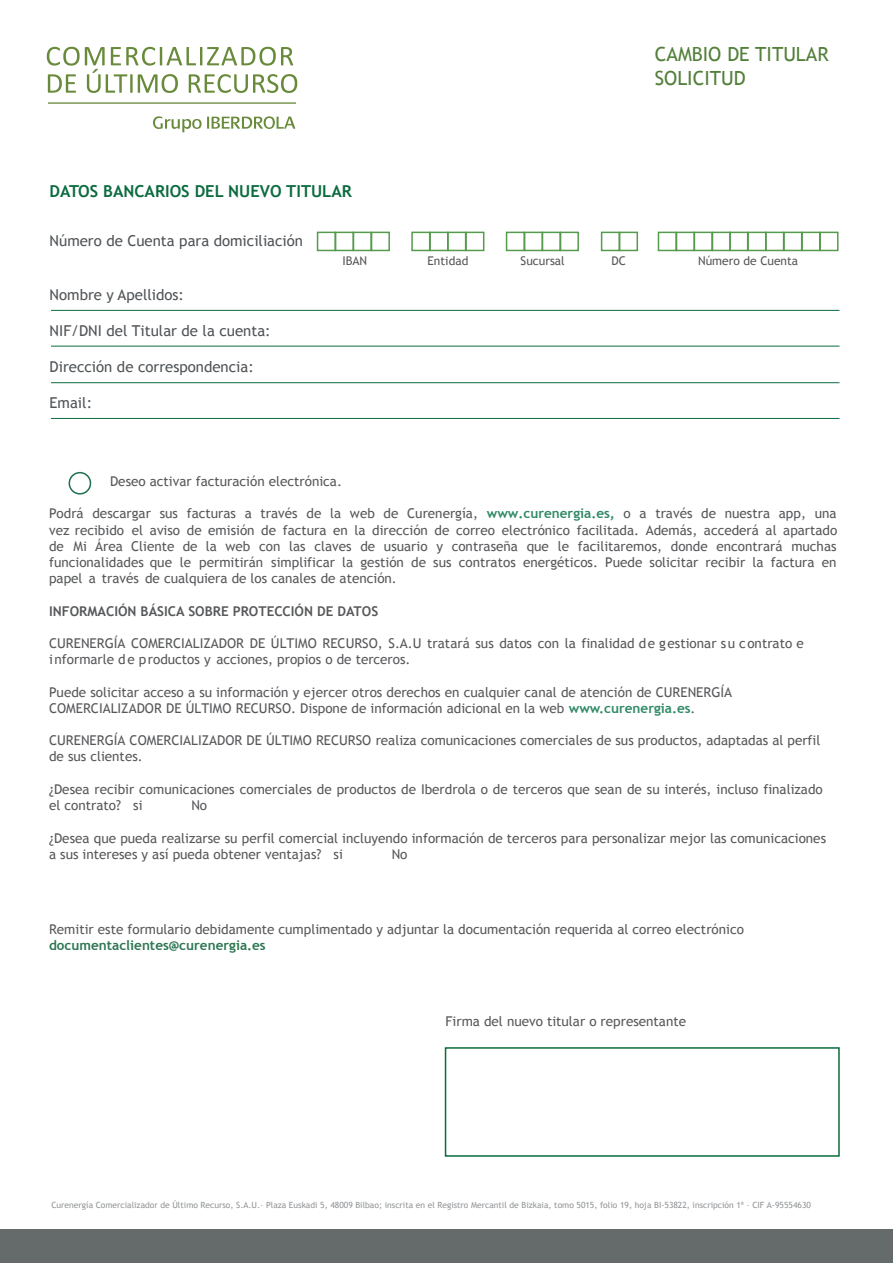
<style>
.page{position:relative;width:893px;height:1263px;background:#fff}
.page>*{position:absolute;margin:0;border:0;box-sizing:border-box;transform-origin:0 0}
.t1{font:19.5px/23.4px "Trebuchet MS";color:#527f39}
.t2{font:700 16.5px "Trebuchet MS";color:#0b6b3e}
.t3{font:15px "Trebuchet MS";color:#505457}
.t4{font:13.5px/16.2px "Trebuchet MS";color:#57585a}
.t5{font:700 13.5px "Trebuchet MS";color:#57585a}
.t6{font:700 13.5px "Trebuchet MS";color:#2d7652}
.t7{font:12px "Trebuchet MS";color:#57585a}
.t8{font:8.55px "Trebuchet MS";color:#939598}
.s1{font-weight:700;color:#308a66}
.s2{font-style:inherit}
</style>
<div class="page">
<div style="left:0;top:1229px;width:893px;height:34px;background:#656a6a"></div>
<hr style="left:51px;top:346px;width:788px;height:1px;background:#0b6b3e">
<hr style="left:51px;top:418px;width:788px;height:1px;background:#0b6b3e">
<hr style="left:51px;top:310px;width:788px;height:1px;background:#0b6b3e">
<hr style="left:51px;top:382px;width:788px;height:1px;background:#0b6b3e">
<div style="left:317px;top:232px;width:19px;height:19px;border:2px solid #559b4e"></div>
<div style="left:411px;top:232px;width:19px;height:19px;border:2px solid #559b4e"></div>
<div style="left:506px;top:232px;width:19px;height:19px;border:2px solid #559b4e"></div>
<div style="left:658px;top:232px;width:19px;height:19px;border:2px solid #559b4e"></div>
<div style="left:729px;top:232px;width:19px;height:19px;border:2px solid #559b4e"></div>
<div style="left:353px;top:232px;width:19px;height:19px;border:2px solid #559b4e"></div>
<div style="left:447px;top:232px;width:19px;height:19px;border:2px solid #559b4e"></div>
<div style="left:542px;top:232px;width:19px;height:19px;border:2px solid #559b4e"></div>
<div style="left:694px;top:232px;width:19px;height:19px;border:2px solid #559b4e"></div>
<div style="left:765px;top:232px;width:19px;height:19px;border:2px solid #559b4e"></div>
<div style="left:601px;top:232px;width:19px;height:19px;border:2px solid #559b4e"></div>
<div style="left:801px;top:232px;width:19px;height:19px;border:2px solid #559b4e"></div>
<div style="left:335px;top:232px;width:19px;height:19px;border:2px solid #559b4e"></div>
<div style="left:429px;top:232px;width:19px;height:19px;border:2px solid #559b4e"></div>
<div style="left:524px;top:232px;width:19px;height:19px;border:2px solid #559b4e"></div>
<div style="left:676px;top:232px;width:19px;height:19px;border:2px solid #559b4e"></div>
<div style="left:747px;top:232px;width:19px;height:19px;border:2px solid #559b4e"></div>
<div style="left:371px;top:232px;width:19px;height:19px;border:2px solid #559b4e"></div>
<div style="left:465px;top:232px;width:19px;height:19px;border:2px solid #559b4e"></div>
<div style="left:560px;top:232px;width:19px;height:19px;border:2px solid #559b4e"></div>
<div style="left:712px;top:232px;width:19px;height:19px;border:2px solid #559b4e"></div>
<div style="left:783px;top:232px;width:19px;height:19px;border:2px solid #559b4e"></div>
<div style="left:619px;top:232px;width:19px;height:19px;border:2px solid #559b4e"></div>
<div style="left:819px;top:232px;width:19px;height:19px;border:2px solid #559b4e"></div>
<div style="left:445px;top:1047px;width:395px;height:110px;border:2px solid #0b6b3e"></div>
<svg style="left:47px;top:47px;width:250px;height:85px"></svg>
<div style="left:69px;top:472px;width:22px;height:23px;border:2px solid #1d704e;border-radius:50%"></div>
<p class="t2" style="left:50px;top:181px;width:304px">DATOS BANCARIOS DEL NUEVO TITULAR</p>
<p class="t3" style="left:50px;top:232px;width:255px">Número de Cuenta para domiciliación</p>
<p class="t3" style="left:50px;top:286px;width:136px">Nombre y Apellidos:</p>
<p class="t3" style="left:50px;top:322px;width:223px">NIF/DNI del Titular de la cuenta:</p>
<p class="t3" style="left:50px;top:358px;width:206px">Dirección de correspondencia:</p>
<p class="t3" style="left:50px;top:394px;width:44px">Email:</p>
<p class="t7" style="left:342px;top:254px;width:26px">IBAN</p>
<h1 class="t1" style="left:655px;top:43px;width:175px">CAMBIO DE TITULAR<br>SOLICITUD</h1>
<p class="t7" style="left:428px;top:254px;width:42px">Entidad</p>
<p class="t7" style="left:521px;top:254px;width:46px">Sucursal</p>
<p class="t7" style="left:612px;top:254px;width:16px">DC</p>
<p class="t7" style="left:698px;top:254px;width:102px">Número de Cuenta</p>
<p class="t4" style="left:110px;top:473px;width:233px">Deseo activar facturación electrónica.</p>
<p class="t4" style="left:49px;top:506px;width:790px;text-align:justify">Podrá descargar sus facturas a través de la web de Curenergía, <span class="s1">www.curenergia.es</span><span class="s1">,</span> o a través de nuestra app, una vez recibido el aviso de emisión de factura en la dirección de correo electrónico facilitada. Además, accederá al apartado de Mi Área Cliente de la web con las claves de usuario y contraseña que le facilitaremos, donde encontrará muchas funcionalidades que le permitirán simplificar la gestión de sus contratos energéticos. Puede solicitar recibir la factura en papel a través de cualquiera de los canales de atención.</p>
<p class="t5" style="left:49px;top:602px;width:331px">INFORMACIÓN BÁSICA SOBRE PROTECC<span class="s2">IÓ</span>N DE DATOS</p>
<p class="t4" style="left:49px;top:635px;width:756px">CURENERGÍA COMERCIALIZADOR DE ÚLTIMO RECURSO, S.A.U tratará sus datos con la finalidad de gestionar su contrato e informarle de productos y acciones, propios o de terceros.</p>
<p class="t4" style="left:49px;top:684px;width:685px">Puede solicitar acceso a su información y ejercer otros derechos en cualquier canal de atención de CURENERGÍA<br>COMERCIALIZADOR DE ÚLTIMO RECURSO. Dispone de información adicional en la web <span class="s1">www.</span><span class="s1">curenergia</span><span class="s1">.es</span>.</p>
<p class="t4" style="left:49px;top:733px;width:773px">CURENERGÍA COMERCIALIZADOR DE ÚLTIMO RECURSO realiza comunicaciones comerciales de sus productos, adaptadas al perfil de sus clientes.</p>
<p class="t4" style="left:49px;top:781px;width:775px">¿Desea recibir comunicaciones comerciales de productos de Iberdrola o de terceros que sean de su interés, incluso finalizado el contrato? si</p>
<p class="t4" style="left:191px;top:797px;width:17px">No</p>
<p class="t4" style="left:49px;top:830px;width:778px">¿Desea que pueda realizarse su perfil comercial incluyendo información de terceros para personalizar mejor las comunicaciones a sus intereses y así pueda obtener ventajas? si</p>
<p class="t4" style="left:392px;top:846px;width:17px">No</p>
<p class="t4" style="left:49px;top:921px;width:696px">Remitir este formulario debidamente cumplimentado y adjuntar la documentación requerida al correo electrónico</p>
<p class="t6" style="left:49px;top:937px;width:218px">documentaclientes@curenergia.es</p>
<p class="t4" style="left:445px;top:1013px;width:242px">Firma del nuevo titular o representante</p>
<p class="t8" style="left:52px;top:1200px;width:761px">Curenergía Comercializador de Último Recurso, S.A.U.– Plaza Euskadi 5, 48009 Bilbao; inscrita en el Registro Mercantil de Bizkaia, tomo 5015, folio 19, hoja BI-53822, inscripción 1ª – CIF A-95554630</p>
</div>
